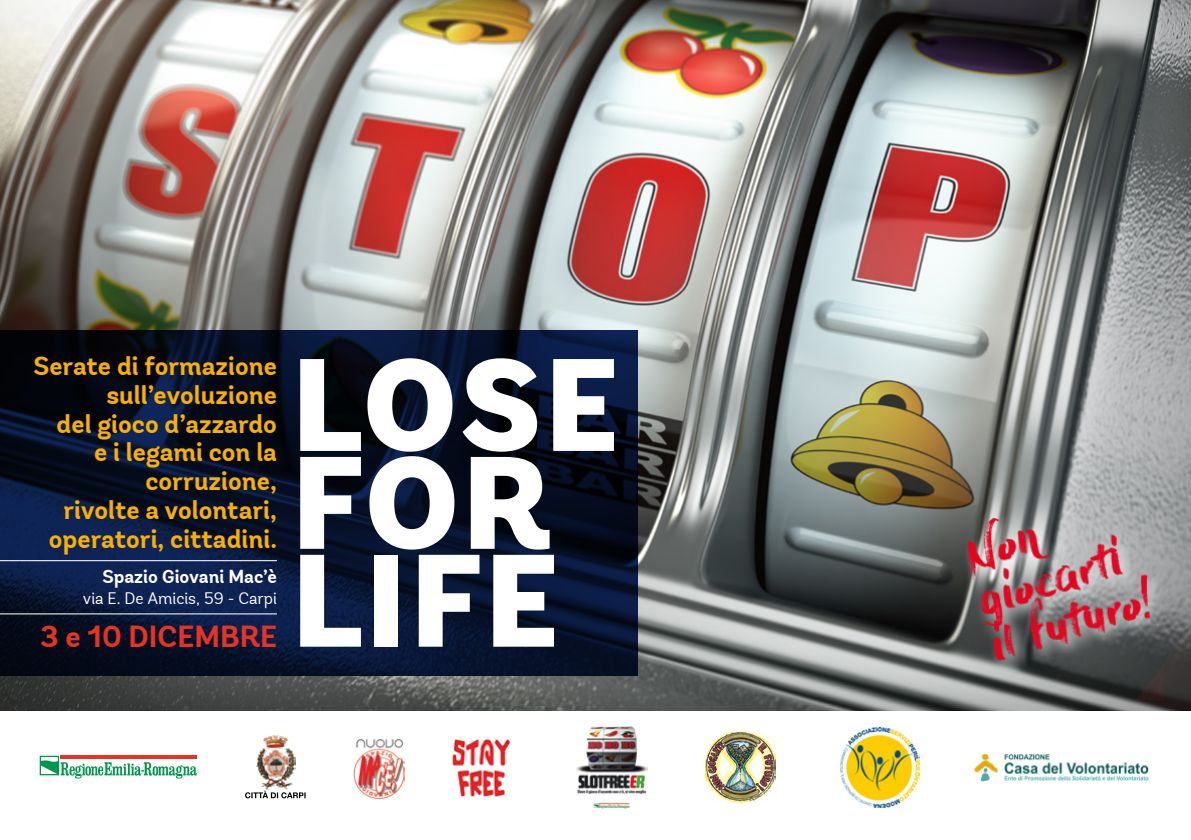
<style>
.page{position:relative;width:1191px;height:840px;background:#fff}
.page>*{position:absolute;margin:0;border:0;box-sizing:border-box;transform-origin:0 0}
.t1{font:900 131px/97.8px "Andes";letter-spacing:.03em;color:#fff}
.t2{font:700 30.4px "Andes";color:#e63323}
.t3{font:700 26.2px/28.8px "Andes";color:#f9b000;text-align:right}
.t4{font:700 18.8px "Andes";color:#fff}
.t5{font:16.6px "Andes";color:#fff}
</style>
<div class="page">
<svg style="left:40px;top:755px;width:157px;height:23px"></svg>
<img style="left:257px;top:735px;width:38px;height:53px">
<svg style="left:245px;top:790px;width:61px;height:7px"></svg>
<img style="left:354px;top:739px;width:50px;height:58px">
<img style="left:452px;top:739px;width:58px;height:58px">
<img style="left:577px;top:726px;width:70px;height:83px">
<img style="left:705px;top:730px;width:70px;height:73px">
<img style="left:840px;top:727px;width:79px;height:79px">
<img style="left:974px;top:753px;width:175px;height:27px">
<img style="left:0;top:0;width:1191px;height:710px">
<svg style="left:0;top:330px;width:638px;height:345px;background:#07122b"></svg>
<hr style="left:0;top:560px;width:277px;height:1px;background:#fff">
<hr style="left:0;top:613px;width:277px;height:1px;background:#fff">
<div style="left:962px;top:512px;width:204px;height:163px;background:#fff;opacity:.75"></div>
<img style="left:964px;top:508px;width:198px;height:159px">
<p class="t3" style="left:33px;top:351px;width:245px">Serate di formazione sull’evoluzione<br>del gioco d’azzardo<br>e i legami con la corruzione,<br>rivolte a volontari, operatori, cittadini.</p>
<p class="t4" style="left:102px;top:564px;width:176px">Spazio Giovani Mac’è</p>
<p class="t5" style="left:83px;top:588px;width:196px">via E. De Amicis, 59 - Carpi</p>
<p class="t2" style="left:40px;top:617px;width:238px">3 e 10 DICEMBRE</p>
<h1 class="t1" style="left:292px;top:354px;width:328px">LOSE<br>FOR<br>LIFE</h1>
</div>
